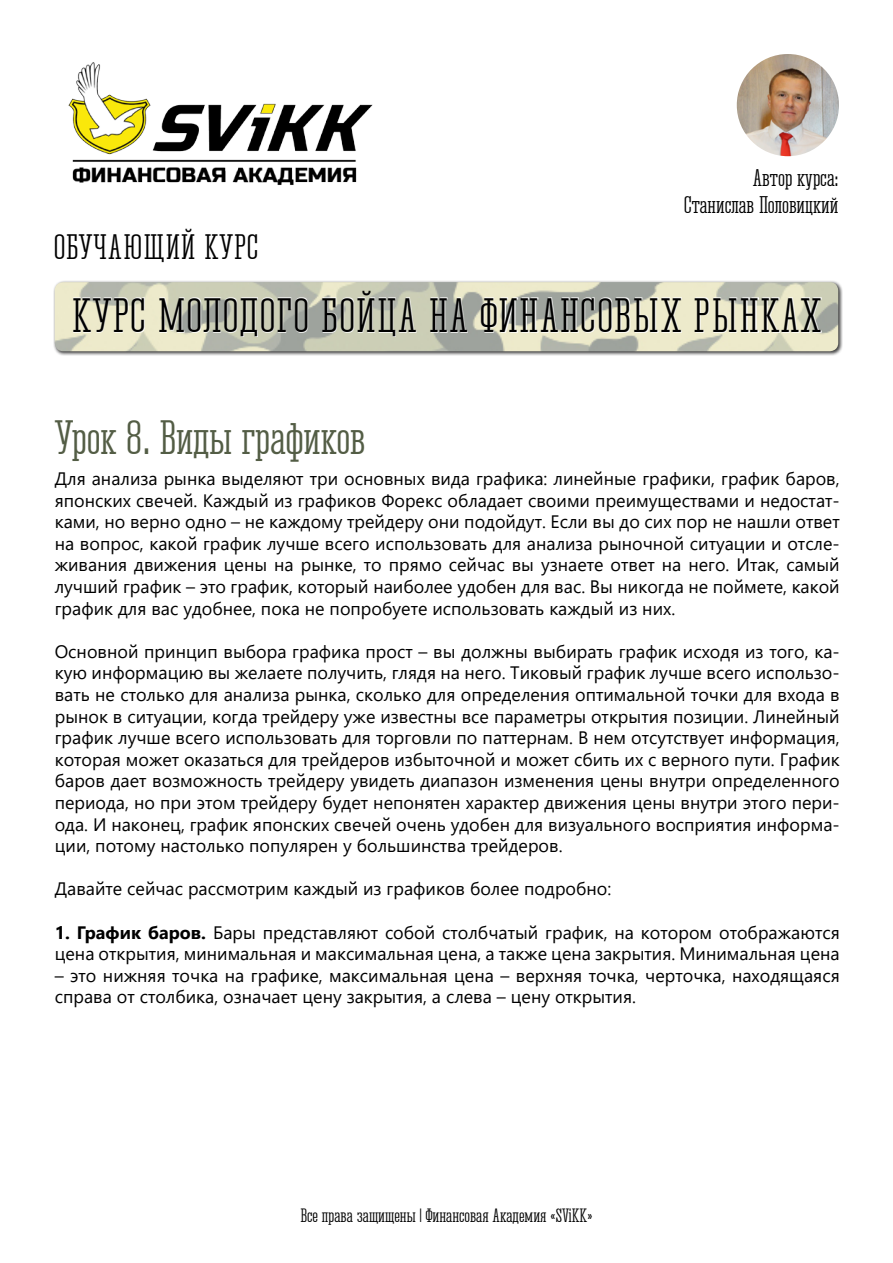
<style>
.page{position:relative;width:893px;height:1263px;background:#fff}
.page>*{position:absolute;margin:0;border:0;box-sizing:border-box;transform-origin:0 0}
.t1{font:45px "Corki";letter-spacing:.03em;color:#000}
.t2{font:45px "Corki";letter-spacing:-.005em;color:#535d45}
.t3{font:33px "Corki";letter-spacing:.03em;color:#000}
.t4{font:22.5px/27px "Corki";color:#000;text-align:right}
.t5{font:18px/21.6px "Segoe UI";color:#000;text-align:justify}
.t6{font:18px "Corki";color:#000}
.s1{font-weight:700}
</style>
<div class="page">
<div style="left:53px;top:280px;width:790px;height:76px;background:#000;opacity:.75"></div>
<img style="left:55px;top:282px;width:783px;height:69px">
<svg style="left:73px;top:294px;width:748px;height:43px"></svg>
<img style="left:737px;top:54px;width:102px;height:102px;border-radius:51px">
<img style="left:68px;top:62px;width:305px;height:123px">
<p class="t4" style="left:684px;top:164px;width:156px">Автор курса:<br>Станислав Половицкий</p>
<h2 class="t3" style="left:54px;top:228px;width:206px">ОБУЧАЮЩИЙ КУРС</h2>
<h1 class="t1" style="left:72px;top:290px;width:751px">КУРС МОЛОДОГО БОЙЦА НА ФИНАНСОВЫХ РЫНКАХ</h1>
<h1 class="t2" style="left:55px;top:412px;width:313px">Урок 8. Виды графиков</h1>
<p class="t5" style="left:55px;top:467px;width:786px">Для анализа рынка выделяют три основных вида графика: линейные графики, график баров, японских свечей. Каждый из графиков Форекс обладает своими преимуществами и недостат&shy;ками, но верно одно – не каждому трейдеру они подойдут. Если вы до сих пор не нашли ответ на вопрос, какой график лучше всего использовать для анализа рыночной ситуации и отсле&shy;живания движения цены на рынке, то прямо сейчас вы узнаете ответ на него. Итак, самый лучший график – это график, который наиболее удобен для вас. Вы никогда не поймете, какой график для вас удобнее, пока не попробуете использовать каждый из них.</p>
<p class="t5" style="left:55px;top:640px;width:786px">Основной принцип выбора графика прост – вы должны выбирать график исходя из того, ка&shy;кую информацию вы желаете получить, глядя на него. Тиковый график лучше всего использо&shy;вать не столько для анализа рынка, сколько для определения оптимальной точки для входа в рынок в ситуации, когда трейдеру уже известны все параметры открытия позиции. Линейный график лучше всего использовать для торговли по паттернам. В нем отсутствует информация, которая может оказаться для трейдеров избыточной и может сбить их с верного пути. График баров дает возможность трейдеру увидеть диапазон изменения цены внутри определенного периода, но при этом трейдеру будет непонятен характер движения цены внутри этого пери&shy;ода. И наконец, график японских свечей очень удобен для визуального восприятия информа&shy;ции, потому настолько популярен у большинства трейдеров.</p>
<p class="t5" style="left:55px;top:878px;width:558px">Давайте сейчас рассмотрим каждый из графиков более подробно:</p>
<p class="t5" style="left:55px;top:921px;width:786px"><span class="s1">1. График баров.</span> Бары представляют собой столбчатый график, на котором отображаются цена открытия, минимальная и максимальная цена, а также цена закрытия. Минимальная цена</p>
<p class="t5" style="left:55px;top:964px;width:786px">– это нижняя точка на графике, максимальная цена – верхняя точка, черточка, находящаяся справа от столбика, означает цену закрытия, а слева – цену открытия.</p>
<p class="t6" style="left:300px;top:1206px;width:294px">Все права защищены | Финансовая Академия «SViKK»</p>
</div>
